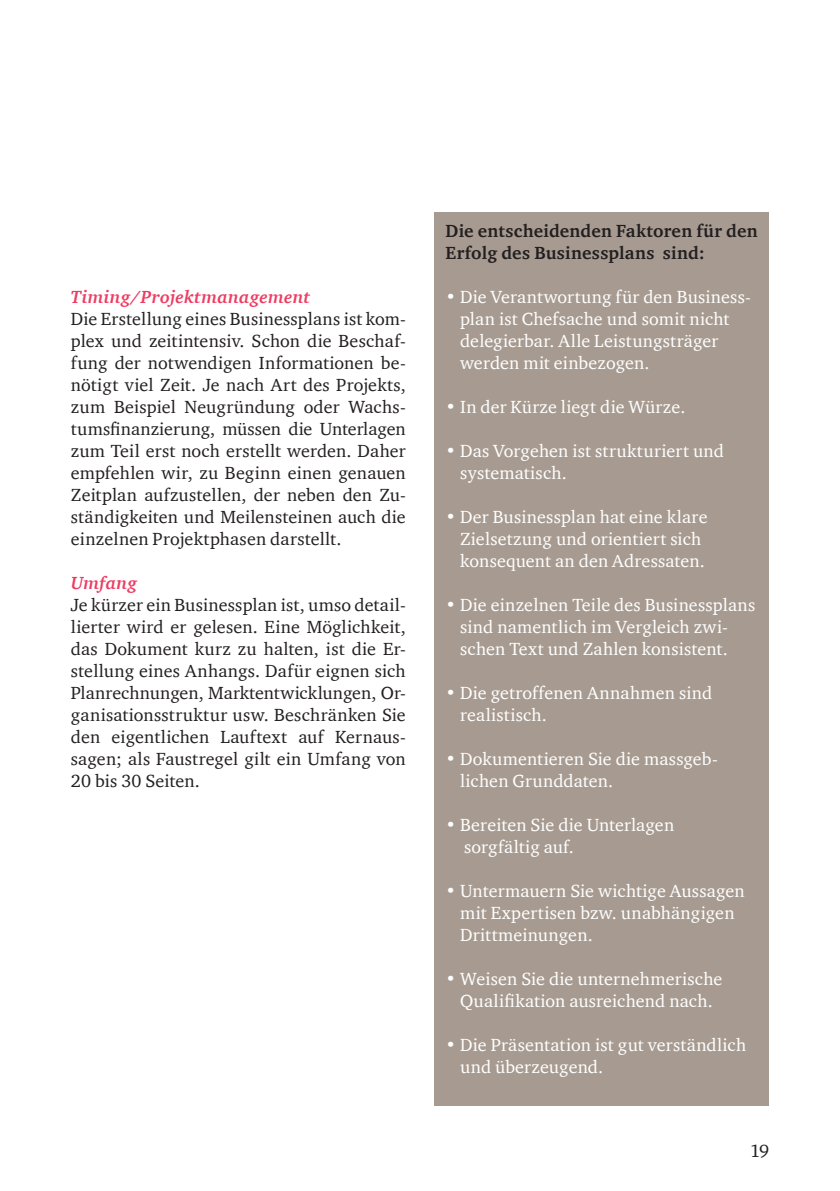
<style>
.page{position:relative;width:840px;height:1191px;background:#fff}
.page>*{position:absolute;margin:0;border:0;box-sizing:border-box;transform-origin:0 0}
.t1{font:18px/22px "ITC Charter Com";letter-spacing:.01em;color:#231f20;text-align:justify}
.t2{font:18px/22px "ITC Charter Com";letter-spacing:.01em;color:#fff}
.t3{font:700 18px/22px "ITC Charter Com";letter-spacing:.015em;color:#231f20}
.t4{font:italic 700 18px "ITC Charter Com";letter-spacing:.015em;color:#ef3b62}
</style>
<div class="page">
<div style="left:434px;top:212px;width:334px;height:894px;background:#a79b91"></div>
<p class="t4" style="left:71px;top:285px;width:240px">Timing/Projektmanagement</p>
<p class="t1" style="left:71px;top:307px;width:336px">Die Erstellung eines Businessplans ist kom&shy;plex und zeitintensiv. Schon die Beschaf&shy;fung der notwendigen Informationen be&shy;nötigt viel Zeit. Je nach Art des Projekts, zum Beispiel Neugründung oder Wachs&shy;tumsfinanzierung, müssen die Unterlagen zum Teil erst noch erstellt werden. Daher empfehlen wir, zu Beginn einen genauen Zeitplan aufzustellen, der neben den Zu&shy;ständigkeiten und Meilensteinen auch die einzelnen Projektphasen darstellt.</p>
<p class="t4" style="left:71px;top:571px;width:67px">Umfang</p>
<p class="t1" style="left:71px;top:593px;width:336px;text-align:left">Je kürzer ein Businessplan ist, umso detail&shy;lierter wird er gelesen. Eine Möglichkeit, das Dokument kurz zu halten, ist die Er&shy;stellung eines Anhangs. Dafür eignen sich Planrechnungen, Marktentwicklungen, Or-- ganisationsstruktur usw. Beschränken Sie den eigentlichen Lauftext auf Kernaus&shy;sagen; als Faustregel gilt ein Umfang von 20 bis 30 Seiten.</p>
<p class="t3" style="left:445px;top:219px;width:313px">Die entscheidenden Faktoren für den<br>Erfolg des Businessplans sind:</p>
<p class="t2" style="left:460px;top:285px;width:292px;text-indent:-15px">• Die Verantwortung für den Business&shy;plan ist Chefsache und somit nicht delegierbar. Alle Leistungsträger werden mit einbezogen.</p>
<p class="t2" style="left:445px;top:395px;width:241px">• In der Kürze liegt die Würze.</p>
<p class="t2" style="left:460px;top:439px;width:265px;text-indent:-15px">• Das Vorgehen ist strukturiert und systematisch.</p>
<p class="t2" style="left:460px;top:505px;width:249px;text-indent:-15px">• Der Businessplan hat eine klare<br>Zielsetzung und orientiert sich konsequent an den Adressaten.</p>
<p class="t2" style="left:460px;top:593px;width:296px;text-indent:-15px">• Die einzelnen Teile des Businessplans sind namentlich im Vergleich zwi&shy;schen Text und Zahlen konsistent.</p>
<p class="t2" style="left:460px;top:681px;width:253px;text-indent:-15px">• Die getroffenen Annahmen sind realistisch.</p>
<p class="t2" style="left:460px;top:747px;width:259px;text-indent:-15px">• Dokumentieren Sie die massgeb&shy;lichen Grunddaten.</p>
<p class="t2" style="left:464px;top:813px;width:211px;text-indent:-19px">• Bereiten Sie die Unterlagen sorgfältig auf.</p>
<p class="t2" style="left:460px;top:879px;width:286px;text-indent:-15px">• Untermauern Sie wichtige Aussagen mit Expertisen bzw. unabhängigen<br>Drittmeinungen.</p>
<p class="t2" style="left:445px;top:967px;width:278px;text-align:center">• Weisen Sie die unternehmerische<br>Qualifikation ausreichend nach.</p>
<p class="t2" style="left:460px;top:1033px;width:287px;text-indent:-15px">• Die Präsentation ist gut verständlich und überzeugend.</p>
<p class="t1" style="left:749px;top:1139px;width:20px">19</p>
</div>
